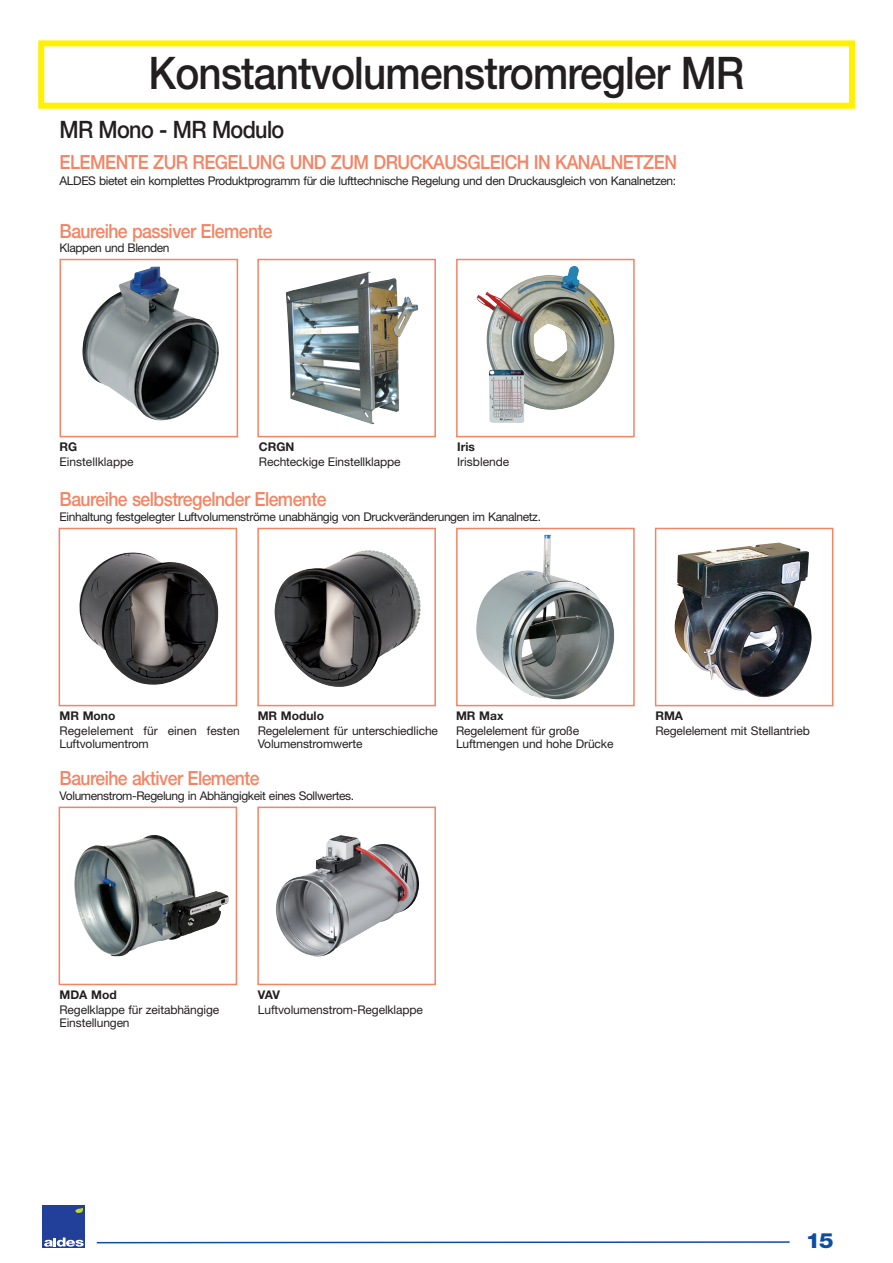
<style>
.page{position:relative;width:893px;height:1263px;background:#fff}
.page>*{position:absolute;margin:0;border:0;box-sizing:border-box;transform-origin:0 0}
.t1{font:500 45px "Helvetica Neue";letter-spacing:-.02em;color:#231f20;scale:.9 1}
.t2{font:500 24px "Helvetica Neue";letter-spacing:-.03em;color:#231f20;scale:.9 1}
.t3{font:800 21px "Helvetica Neue";color:#0d4da1;scale:1.1 1}
.t4{font:500 19.5px "Helvetica Neue";letter-spacing:-.03em;color:#f48465;scale:.9 1}
.t5{font:12px/12.8px "Helvetica Neue";letter-spacing:-.01em;color:#231f20}
.t6{font:12px "Helvetica Neue";letter-spacing:-.03em;color:#231f20}
.t7{font:700 12px "Helvetica Neue";color:#231f20}
</style>
<div class="page">
<div style="left:43px;top:1205px;width:42px;height:43px;background:#223f99"></div>
<svg style="left:44px;top:1237px;width:40px;height:9px"></svg>
<svg style="left:75px;top:1208px;width:8px;height:5px"></svg>
<svg style="left:96px;top:1241px;width:694px;height:3px;background:#85a5cf"></svg>
<div style="left:38px;top:40px;width:817px;height:69px;border:6px solid #fff101"></div>
<img style="left:74px;top:835px;width:154px;height:121px">
<div style="left:59px;top:806px;width:178px;height:179px;border:2px solid #f48465"></div>
<img style="left:79px;top:552px;width:140px;height:133px">
<div style="left:59px;top:528px;width:178px;height:178px;border:2px solid #f48465"></div>
<img style="left:82px;top:267px;width:137px;height:154px">
<div style="left:60px;top:259px;width:178px;height:178px;border:2px solid #f48465"></div>
<img style="left:476px;top:535px;width:139px;height:165px">
<div style="left:456px;top:528px;width:179px;height:178px;border:2px solid #f48465"></div>
<img style="left:476px;top:266px;width:139px;height:157px">
<div style="left:456px;top:259px;width:179px;height:178px;border:2px solid #f48465"></div>
<img style="left:276px;top:835px;width:143px;height:121px">
<div style="left:257px;top:806px;width:179px;height:179px;border:2px solid #f48465"></div>
<img style="left:274px;top:550px;width:147px;height:137px">
<div style="left:257px;top:528px;width:179px;height:178px;border:2px solid #f48465"></div>
<img style="left:286px;top:272px;width:132px;height:152px">
<div style="left:257px;top:259px;width:179px;height:178px;border:2px solid #f48465"></div>
<img style="left:674px;top:543px;width:138px;height:155px">
<div style="left:655px;top:528px;width:178px;height:178px;border:2px solid #f48465"></div>
<h1 class="t1" style="left:149px;top:47px;width:664px">Konstantvolumenstromregler MR</h1>
<h2 class="t2" style="left:60px;top:115px;width:251px">MR Mono - MR Modulo</h2>
<h3 class="t4" style="left:60px;top:150px;width:317px">ELEMENTE ZUr REGELUNG UND zum</h3>
<h3 class="t4" style="left:374px;top:150px;width:339px">DRUCKAUSGLEICH in KANALNETZEN</h3>
<p class="t6" style="left:60px;top:174px;width:618px">ALDES bietet ein komplettes Produktprogramm für die lufttechnische Regelung und den Druckausgleich von Kanalnetzen:</p>
<h3 class="t4" style="left:60px;top:219px;width:238px">Baureihe passiver Elemente</h3>
<p class="t6" style="left:60px;top:241px;width:112px">Klappen und Blenden</p>
<p class="t7" style="left:60px;top:440px;width:19px">RG</p>
<p class="t5" style="left:60px;top:455px;width:76px">Einstellklappe</p>
<p class="t7" style="left:259px;top:440px;width:37px">CRGN</p>
<p class="t5" style="left:259px;top:455px;width:143px">Rechteckige Einstellklappe</p>
<p class="t7" style="left:457px;top:440px;width:19px">Iris</p>
<p class="t5" style="left:457px;top:455px;width:54px">Irisblende</p>
<h3 class="t4" style="left:60px;top:488px;width:298px">Baureihe selbstregelnder Elemente</h3>
<p class="t6" style="left:60px;top:510px;width:483px">Einhaltung festgelegter Luftvolumenströme unabhängig von Druckveränderungen im Kanalnetz.</p>
<p class="t7" style="left:60px;top:708px;width:57px">MR Mono</p>
<p class="t5" style="left:60px;top:724px;width:182px">Regelelement für einen festen<br>Luftvolumentrom</p>
<p class="t7" style="left:258px;top:708px;width:68px">MR Modulo</p>
<p class="t5" style="left:258px;top:724px;width:182px">Regelelement für unterschiedliche<br>Volumenstromwerte</p>
<h3 class="t4" style="left:60px;top:767px;width:224px">Baureihe aktiver Elemente</h3>
<p class="t6" style="left:60px;top:789px;width:296px">Volumenstrom-Regelung in Abhängigkeit eines Sollwertes.</p>
<p class="t7" style="left:456px;top:708px;width:49px">MR Max</p>
<p class="t5" style="left:456px;top:724px;width:159px">Regelelement für große<br>Luftmengen und hohe Drücke</p>
<p class="t7" style="left:655px;top:708px;width:29px">RMA</p>
<p class="t5" style="left:655px;top:724px;width:156px">Regelelement mit Stellantrieb</p>
<p class="t7" style="left:60px;top:987px;width:59px">MDA Mod</p>
<p class="t5" style="left:60px;top:1003px;width:161px">Regelklappe für zeitabhängige<br>Einstellungen</p>
<p class="t7" style="left:258px;top:987px;width:24px">VAV</p>
<p class="t5" style="left:258px;top:1003px;width:167px">Luftvolumenstrom-Regelklappe</p>
<h3 class="t3" style="left:806px;top:1228px;width:27px">15</h3>
</div>
